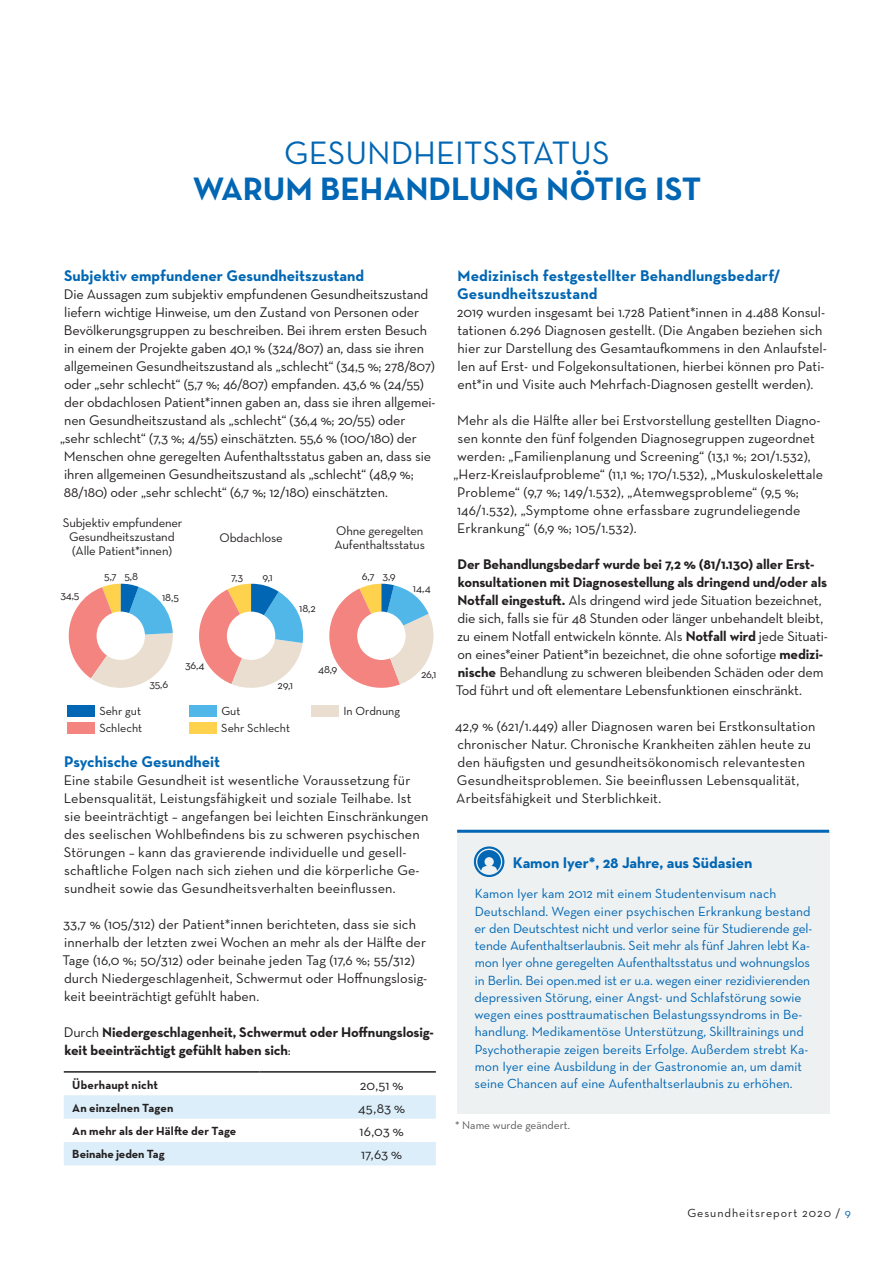
<style>
.page{position:relative;width:893px;height:1263px;background:#fff}
.page>*{position:absolute;margin:0;border:0;box-sizing:border-box;transform-origin:0 0}
.Überschrift{font:700 33px/36px "Neutraface Text";color:#0166b3;text-align:center}
.Zwischenüberschrift{font:700 15.75px/18px "Neutraface Text";color:#0166b3}
.Fallbeispiele{font:700 15.75px "Neutraface Text";letter-spacing:-.005em;color:#0166b3}
.Fließtext{font:14.25px/18px "Neutraface Text";color:#231f20}
.Fließtext-2{font:700 14.25px/18px "Neutraface Text";letter-spacing:-.01em;color:#231f20}
.N_Überschrift_Land_G{font:14.25px "Neutraface Text";color:#231f20}
.Fallbeispiele-2{font:13.5px/17.2px "Neutraface Text";letter-spacing:-.005em;color:#0166b3}
.Grafik_Überschrift{font:12.75px/14px "Neutraface Text";letter-spacing:-.01em;color:#231f20;text-align:center}
.N_Überschrift_Land_G-2{font:700 12px "Neutraface Text";letter-spacing:.01em;color:#231f20}
.t1{font:12px "Neutraface Text";color:#231f20}
.t2{font:12px "Neutraface Text";letter-spacing:.08em;color:#231f20}
.t3{font:11.4px "Neutraface Text";color:#231f20}
.BU{font:11.4px "Neutraface Text";color:#57585a}
.s1{font-weight:400}
.s2{font-weight:700}
.s3{color:#0166b3}
</style>
<div class="page">
<svg style="left:64px;top:1095px;width:372px;height:70px"></svg>
<hr style="left:64px;top:1071px;width:195px;height:2px;background:#231f20">
<hr style="left:259px;top:1071px;width:177px;height:2px;background:#231f20">
<div style="left:457px;top:831px;width:372px;height:282px;background:#edf1f2"></div>
<hr style="left:457px;top:830px;width:372px;height:3px;background:#0166b3">
<svg style="left:474px;top:846px;width:30px;height:31px"></svg>
<div style="left:67px;top:705px;width:28px;height:12px;background:#0166b3"></div>
<div style="left:67px;top:722px;width:28px;height:12px;background:#f38480"></div>
<div style="left:189px;top:705px;width:28px;height:12px;background:#50b7e8"></div>
<div style="left:189px;top:722px;width:28px;height:12px;background:#fed24c"></div>
<div style="left:311px;top:705px;width:28px;height:12px;background:#e9decf"></div>
<svg style="left:199px;top:584px;width:104px;height:104px"></svg>
<svg style="left:68px;top:584px;width:105px;height:104px"></svg>
<div style="left:97px;top:612px;width:48px;height:48px;background:#fff;border-radius:50%"></div>
<svg style="left:329px;top:584px;width:105px;height:104px"></svg>
<div style="left:357px;top:612px;width:49px;height:48px;background:#fff;border-radius:50%"></div>
<div style="left:227px;top:612px;width:48px;height:48px;background:#fff;border-radius:50%"></div>
<p class="Überschrift" style="left:193px;top:134px;width:510px"><span class="s1">GESUNDHEITSSTATUS<br></span>WARUM BEHANDLUNG NÖTIG IST</p>
<p class="Zwischenüberschrift" style="left:64px;top:266px;width:302px">Subjektiv empfundener Gesundheitszustand</p>
<p class="Fließtext" style="left:60px;top:285px;width:377px">Die Aussagen zum subjektiv empfundenen Gesundheitszustand liefern wichtige Hinweise, um den Zustand von Personen oder Bevölkerungsgruppen zu beschreiben. Bei ihrem ersten Besuch in einem der Projekte gaben 40,1 % (324/807) an, dass sie ihren allgemeinen Gesundheitszustand als „schlecht“ (34,5 %; 278/807) oder „sehr schlecht“ (5,7 %; 46/807) empfanden. 43,6 % (24/55) der obdachlosen Patient*innen gaben an, dass sie ihren allgemei&shy;nen Gesundheitszustand als „schlecht“ (36,4 %; 20/55) oder<br>„sehr schlecht“ (7,3 %; 4/55) einschätzten. 55,6 % (100/180) der Menschen ohne geregelten Aufenthaltsstatus gaben an, dass sie ihren allgemeinen Gesundheitszustand als „schlecht“ (48,9 %; 88/180) oder „sehr schlecht“ (6,7 %; 12/180) einschätzten.</p>
<p class="Grafik_Überschrift" style="left:63px;top:515px;width:121px">Subjektiv empfundener<br>Gesundheitszustand (Alle Patient*innen)</p>
<p class="Grafik_Überschrift" style="left:220px;top:530px;width:65px">Obdachlose</p>
<p class="Grafik_Überschrift" style="left:334px;top:523px;width:92px;text-align:left">Ohne geregelten<br>Aufenthaltsstatus</p>
<p class="t3" style="left:60px;top:588px;width:21px">34,5</p>
<p class="t3" style="left:104px;top:569px;width:14px">5,7</p>
<p class="t3" style="left:124px;top:569px;width:15px">5,8</p>
<p class="t3" style="left:262px;top:570px;width:12px">9,1</p>
<p class="t3" style="left:362px;top:569px;width:14px">6,7</p>
<p class="t3" style="left:231px;top:570px;width:13px">7,3</p>
<p class="t3" style="left:382px;top:569px;width:15px">3,9</p>
<p class="t3" style="left:162px;top:590px;width:18px">18,5</p>
<p class="t3" style="left:299px;top:601px;width:18px">18,2</p>
<p class="t3" style="left:413px;top:581px;width:19px">14,4</p>
<p class="t3" style="left:149px;top:677px;width:20px">35,6</p>
<p class="t1" style="left:99px;top:703px;width:43px">Sehr gut</p>
<p class="t1" style="left:99px;top:721px;width:44px">Schlecht</p>
<p class="t3" style="left:185px;top:658px;width:21px">36,4</p>
<p class="t3" style="left:277px;top:678px;width:17px">29,1</p>
<p class="t1" style="left:221px;top:703px;width:21px">Gut</p>
<p class="t1" style="left:221px;top:721px;width:70px">Sehr Schlecht</p>
<p class="t3" style="left:318px;top:661px;width:21px">48,9</p>
<p class="t1" style="left:343px;top:703px;width:58px">In Ordnung</p>
<p class="t3" style="left:421px;top:666px;width:17px">26,1</p>
<p class="Zwischenüberschrift" style="left:64px;top:752px;width:157px">Psychische Gesundheit</p>
<p class="Fließtext" style="left:64px;top:771px;width:366px">Eine stabile Gesundheit ist wesentliche Voraussetzung für Lebensqualität, Leistungsfähigkeit und soziale Teilhabe. Ist sie beeinträchtigt – angefangen bei leichten Einschränkungen des seelischen Wohlbefindens bis zu schweren psychischen Störungen – kann das gravierende individuelle und gesell&shy;schaftliche Folgen nach sich ziehen und die körperliche Ge&shy;sundheit sowie das Gesundheitsverhalten beeinflussen.</p>
<p class="Fließtext" style="left:62px;top:915px;width:366px">33,7 % (105/312) der Patient*innen berichteten, dass sie sich innerhalb der letzten zwei Wochen an mehr als der Hälfte der Tage (16,0 %; 50/312) oder beinahe jeden Tag (17,6 %; 55/312) durch Niedergeschlagenheit, Schwermut oder Hoffnungslosig&shy;keit beeinträchtigt gefühlt haben.</p>
<p class="Fließtext-2" style="left:64px;top:1023px;width:371px"><span class="s1">Durch</span> Niedergeschlagenheit, Schwermut oder Hoffnungslosig&shy;keit beeinträchtigt gefühlt haben sich<span class="s1">:</span></p>
<p class="N_Überschrift_Land_G-2" style="left:72px;top:1077px;width:87px">Überhaupt nicht</p>
<p class="N_Überschrift_Land_G" style="left:360px;top:1076px;width:45px">20,51 %</p>
<p class="N_Überschrift_Land_G-2" style="left:72px;top:1100px;width:103px">An einzelnen Tagen</p>
<p class="N_Überschrift_Land_G" style="left:358px;top:1099px;width:48px">45,83 %</p>
<p class="N_Überschrift_Land_G-2" style="left:72px;top:1123px;width:166px">An mehr als der Hälfte der Tage</p>
<p class="N_Überschrift_Land_G" style="left:359px;top:1122px;width:46px">16,03 %</p>
<p class="N_Überschrift_Land_G-2" style="left:72px;top:1146px;width:94px">Beinahe jeden Tag</p>
<p class="N_Überschrift_Land_G" style="left:361px;top:1145px;width:43px">17,63 %</p>
<p class="Zwischenüberschrift" style="left:457px;top:266px;width:325px">Medizinisch festgestellter Behandlungsbedarf/<br>Gesundheitszustand</p>
<p class="Fließtext" style="left:457px;top:303px;width:372px">2019 wurden insgesamt bei 1.728 Patient*innen in 4.488 Konsul&shy;tationen 6.296 Diagnosen gestellt. (Die Angaben beziehen sich hier zur Darstellung des Gesamtaufkommens in den Anlaufstel&shy;len auf Erst- und Folgekonsultationen, hierbei können pro Pati&shy;ent*in und Visite auch Mehrfach-Diagnosen gestellt werden).</p>
<p class="Fließtext" style="left:453px;top:411px;width:371px">Mehr als die Hälfte aller bei Erstvorstellung gestellten Diagno&shy;sen konnte den fünf folgenden Diagnosegruppen zugeordnet werden: „Familienplanung und Screening“ (13,1 %; 201/1.532), „Herz-Kreislaufprobleme“ (11,1 %; 170/1.532), „Muskuloskelettale Probleme“ (9,7 %; 149/1.532), „Atemwegsprobleme“ (9,5 %; 146/1.532), „Symptome ohne erfassbare zugrundeliegende Erkrankung“ (6,9 %; 105/1.532).</p>
<p class="Fließtext" style="left:456px;top:555px;width:374px"><span class="s2">Der Behandlungsbedarf wurde bei 7,2 % (81/1.130) aller Erst&shy;konsultationen mit Diagnosestellung als dringend und/oder als Notfall eingestuft.</span> Als dringend wird jede Situation bezeichnet, die sich, falls sie für 48 Stunden oder länger unbehandelt bleibt, zu einem Notfall entwickeln könnte. Als <span class="s2">Notfall wird</span> jede Situati&shy;on eines*einer Patient*in bezeichnet, die ohne sofortige <span class="s2">medizi&shy;nische</span> Behandlung zu schweren bleibenden Schäden oder dem Tod führt und oft elementare Lebensfunktionen einschränkt.</p>
<p class="Fließtext" style="left:455px;top:717px;width:362px">42,9 % (621/1.449) aller Diagnosen waren bei Erstkonsultation chronischer Natur. Chronische Krankheiten zählen heute zu den häufigsten und gesundheitsökonomisch relevantesten Gesundheitsproblemen. Sie beeinflussen Lebensqualität, Arbeitsfähigkeit und Sterblichkeit.</p>
<p class="Fallbeispiele" style="left:513px;top:853px;width:241px">Kamon Iyer*, 28 Jahre, aus Südasien</p>
<p class="Fallbeispiele-2" style="left:474px;top:885px;width:339px">Kamon Iyer kam 2012 mit einem Studentenvisum nach Deutschland. Wegen einer psychischen Erkrankung bestand er den Deutschtest nicht und verlor seine für Studierende gel&shy;tende Aufenthaltserlaubnis. Seit mehr als fünf Jahren lebt Ka&shy;mon Iyer ohne geregelten Aufenthaltsstatus und wohnungslos in Berlin. Bei open.med ist er u.a. wegen einer rezidivierenden depressiven Störung, einer Angst- und Schlafstörung sowie wegen eines posttraumatischen Belastungssyndroms in Be&shy;handlung. Medikamentöse Unterstützung, Skilltrainings und Psychotherapie zeigen bereits Erfolge. Außerdem strebt Ka&shy;mon Iyer eine Ausbildung in der Gastronomie an, um damit seine Chancen auf eine Aufenthaltserlaubnis zu erhöhen.</p>
<p class="BU" style="left:455px;top:1118px;width:117px">* Name wurde geändert.</p>
<p class="t2" style="left:687px;top:1205px;width:165px">Gesundheitsreport 2020 / <span class="s3">9</span></p>
</div>
